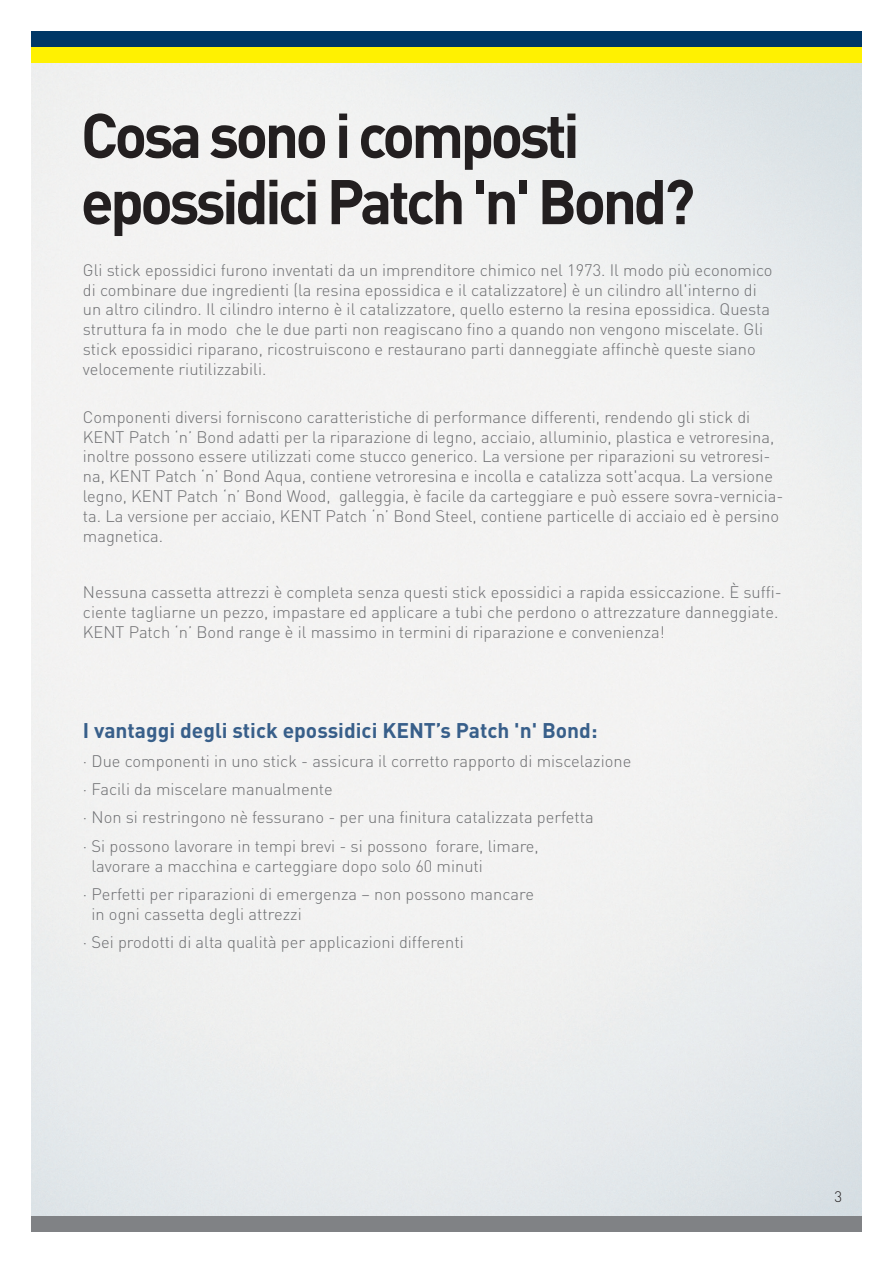
<style>
.page{position:relative;width:893px;height:1263px;background:#fff}
.page>*{position:absolute;margin:0;border:0;box-sizing:border-box;transform-origin:0 0}
.t1{font:700 62.1px/66.2px "DIN Pro";letter-spacing:-.06em;color:#231f20}
.t2{font:700 21px "DIN Pro";color:#385f8a}
.t3{font:300 16.5px/19.8px "DIN Pro";color:#6c6d70}
.t4{font:300 15px "DIN Pro";color:#231f20}
</style>
<div class="page">
<div style="left:31px;top:31px;width:830px;height:16px;background:#003766"></div>
<div style="left:31px;top:47px;width:830px;height:16px;background:#fff101"></div>
<div style="left:31px;top:1216px;width:830px;height:15px;background:#808285"></div>
<h1 class="t1" style="left:81px;top:100px;width:616px">Cosa sono i composti epossidici Patch 'n' Bond?</h1>
<p class="t3" style="left:83px;top:259px;width:691px">Gli stick epossidici furono inventati da un imprenditore chimico nel 1973. Il modo più economico di combinare due ingredienti (la resina epossidica e il catalizzatore) è un cilindro all'interno di un altro cilindro. Il cilindro interno è il catalizzatore, quello esterno la resina epossidica. Questa struttura fa in modo che le due parti non reagiscano fino a quando non vengono miscelate. Gli stick epossidici riparano, ricostruiscono e restaurano parti danneggiate affinchè queste siano velocemente riutilizzabili.</p>
<p class="t3" style="left:83px;top:406px;width:702px">Componenti diversi forniscono caratteristiche di performance differenti, rendendo gli stick di KENT Patch ‘n’ Bond adatti per la riparazione di legno, acciaio, alluminio, plastica e vetroresina, inoltre possono essere utilizzati come stucco generico. La versione per riparazioni su vetroresi&shy;na, KENT Patch ‘n’ Bond Aqua, contiene vetroresina e incolla e catalizza sott'acqua. La versione legno, KENT Patch ‘n’ Bond Wood, galleggia, è facile da carteggiare e può essere sovra-vernicia&shy;ta. La versione per acciaio, KENT Patch ‘n’ Bond Steel, contiene particelle di acciaio ed è persino magnetica.</p>
<p class="t3" style="left:83px;top:582px;width:700px">Nessuna cassetta attrezzi è completa senza questi stick epossidici a rapida essiccazione. È suffi&shy;ciente tagliarne un pezzo, impastare ed applicare a tubi che perdono o attrezzature danneggiate.<br>KENT Patch ‘n’ Bond range è il massimo in termini di riparazione e convenienza!</p>
<p class="t2" style="left:83px;top:717px;width:516px">I vantaggi degli stick epossidici KENT’s Patch 'n' Bond:</p>
<p class="t3" style="left:83px;top:746px;width:550px;line-height:28.3px">· Due componenti in uno stick - assicura il corretto rapporto di miscelazione · Facili da miscelare manualmente<br>· Non si restringono nè fessurano - per una finitura catalizzata perfetta<br>· Si possono lavorare in tempi brevi - si possono forare, limare,</p>
<p class="t3" style="left:83px;top:851px;width:453px;line-height:28.3px;text-indent:9px">lavorare a macchina e carteggiare dopo solo 60 minuti<br>· Perfetti per riparazioni di emergenza – non possono mancare</p>
<p class="t3" style="left:83px;top:899px;width:382px;line-height:28.3px;text-indent:9px">in ogni cassetta degli attrezzi<br>· Sei prodotti di alta qualità per applicazioni differenti</p>
<p class="t4" style="left:834px;top:1186px;width:9px">3</p>
</div>
